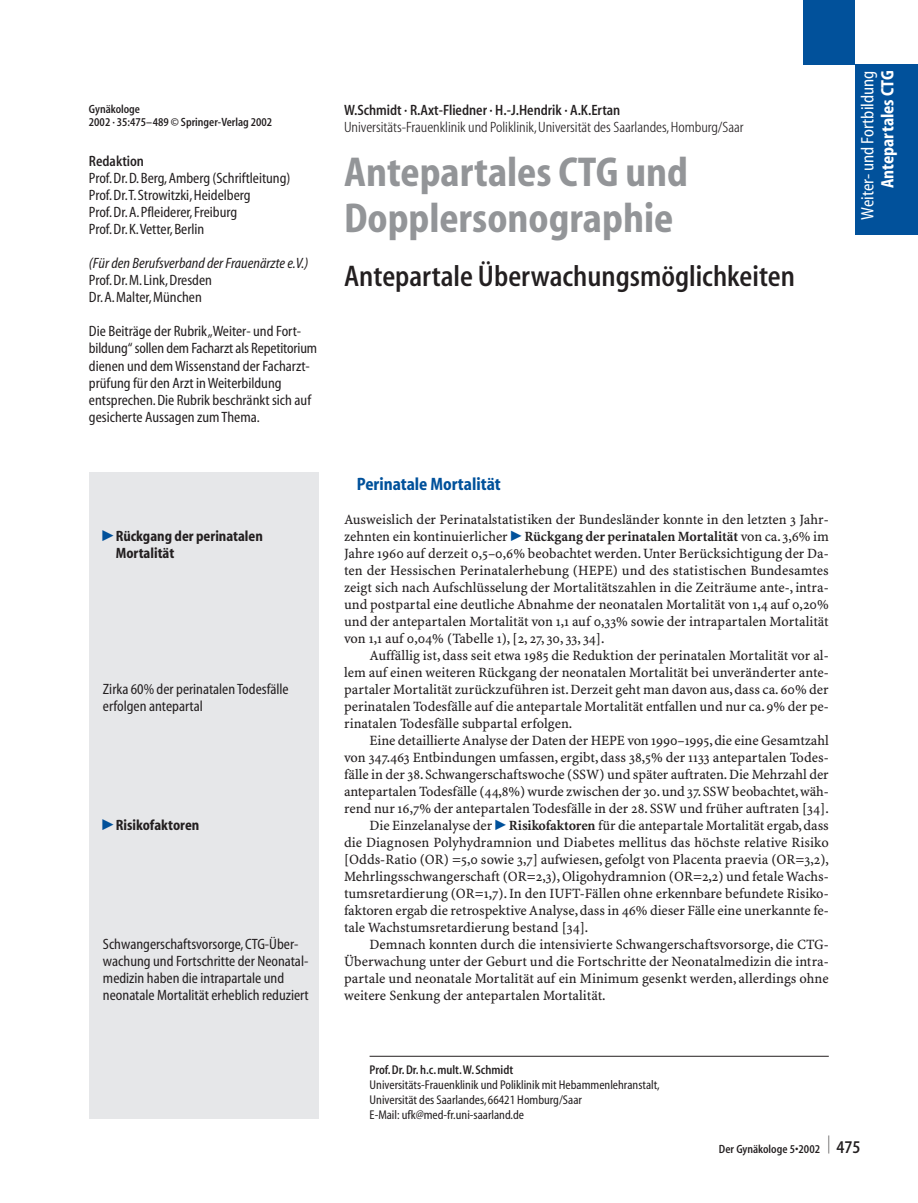
<style>
.page{position:relative;width:918px;height:1203px;background:#fff}
.page>*{position:absolute;margin:0;border:0;box-sizing:border-box;transform-origin:0 0}
.t1{font:700 condensed 42px/46.2px "S Myriad";color:#939598}
.t2{font:600 condensed 30px "S Myriad";color:#231f20}
.t3{font:condensed 18px "S Myriad";color:#fff}
.t4{font:700 condensed 18px "S Myriad";color:#01519b}
.t5{font:700 condensed 18px "S Myriad";color:#fff}
.t6{font:condensed 15px/17px "S Myriad";color:#231f20}
.t7{font:300 condensed 15px "S Myriad";color:#231f20}
.t8{font:600 condensed 15px "S Myriad";color:#231f20}
.t9{font:700 condensed 15px/17px "S Myriad";color:#231f20}
.t10{font:italic condensed 15px "S Myriad";color:#231f20}
.t11{font:14.25px/17px "S Minion Plus";color:#231f20;text-align:justify}
.t12{font:condensed 12.75px/15px "S Myriad";color:#231f20}
.t13{font:600 condensed 12.75px "S Myriad";color:#231f20}
.t14{font:600 condensed 12px/12.8px "S Myriad";color:#231f20}
.s1{font-family:"Mathematical Pi Six";font-weight:400;font-stretch:normal;color:#01519b}
.s2{font-family:"Mathematical Pi Six";color:#01519b}
.s3{font-weight:700}
.s4{font-size:18px}
</style>
<div class="page">
<div style="left:855px;top:65px;width:63px;height:170px;background:#01519b"></div>
<div style="left:804px;top:0;width:51px;height:64px;background:#01519b"></div>
<div style="left:89px;top:473px;width:230px;height:646px;background:#e6e7e9"></div>
<hr style="left:370px;top:1056px;width:459px;height:1px;background:#231f20">
<p class="t14" style="left:89px;top:104px;width:185px">Gynäkologe<br>2002 · 35:475–489 © Springer-Verlag 2002</p>
<p class="t8" style="left:89px;top:156px;width:57px">Redaktion</p>
<p class="t6" style="left:89px;top:170px;width:203px">Prof.Dr.D.Berg,Amberg (Schriftleitung)<br>Prof.Dr.T.Strowitzki,Heidelberg Prof.Dr.A.Pfleiderer,Freiburg Prof.Dr.K.Vetter,Berlin</p>
<p class="t10" style="left:89px;top:255px;width:221px">(Für den Berufsverband der Frauenärzte e.V.)</p>
<p class="t6" style="left:89px;top:272px;width:125px">Prof.Dr.M.Link,Dresden<br>Dr.A.Malter,München</p>
<p class="t6" style="left:89px;top:323px;width:230px">Die Beiträge der Rubrik „Weiter- und Fort&shy;bildung“ sollen dem Facharzt als Repetitorium dienen und dem Wissenstand der Facharzt&shy;prüfung für den Arzt in Weiterbildung entsprechen.Die Rubrik beschränkt sich auf gesicherte Aussagen zum Thema.</p>
<p class="t9" style="left:116px;top:529px;width:149px;text-indent:-14px"><span class="s1">-</span>Rückgang der perinatalen<br>Mortalität</p>
<p class="t6" style="left:103px;top:680px;width:187px">Zirka 60% der perinatalen Todesfälle erfolgen antepartal</p>
<p class="t9" style="left:102px;top:818px;width:99px"><span class="s1">-</span>Risikofaktoren</p>
<p class="t6" style="left:103px;top:935px;width:207px">Schwangerschaftsvorsorge,CTG-Über&shy;wachung und Fortschritte der Neonatal&shy;medizin haben die intrapartale und neonatale Mortalität erheblich reduziert</p>
<p class="t8" style="left:344px;top:105px;width:278px">W.Schmidt · R.Axt-Fliedner · H.-J.Hendrik · A.K.Ertan</p>
<p class="t7" style="left:344px;top:118px;width:401px">Universitäts-Frauenklinik und Poliklinik,Universität des Saarlandes,Homburg/Saar</p>
<h1 class="t1" style="left:344px;top:153px;width:346px">Antepartales CTG und<br>Dopplersonographie</h1>
<h2 class="t2" style="left:344px;top:265px;width:452px">Antepartale Überwachungsmöglichkeiten</h2>
<p class="t3" style="left:857px;top:220px;width:151px;rotate:-90deg">Weiter- und Fortbildung</p>
<p class="t5" style="left:881px;top:188px;width:119px;rotate:-90deg">Antepartales CTG</p>
<p class="t4" style="left:357px;top:477px;width:146px">Perinatale Mortalität</p>
<p class="t11" style="left:344px;top:512px;width:486px">Ausweislich der Perinatalstatistiken der Bundesländer konnte in den letzten 3 Jahr&shy;zehnten ein kontinuierlicher <span class="s2">-</span> <span class="s3">Rückgang der perinatalen Mortalität</span> von ca. 3,6% im Jahre 1960 auf derzeit 0,5–0,6% beobachtet werden. Unter Berücksichtigung der Da&shy;ten der Hessischen Perinatalerhebung (HEPE) und des statistischen Bundesamtes zeigt sich nach Aufschlüsselung der Mortalitätszahlen in die Zeiträume ante-, intra&shy;und postpartal eine deutliche Abnahme der neonatalen Mortalität von 1,4 auf 0,20% und der antepartalen Mortalität von 1,1 auf 0,33% sowie der intrapartalen Mortalität von 1,1 auf 0,04% (Tabelle 1), [2, 27, 30, 33, 34].</p>
<p class="t11" style="left:344px;top:648px;width:486px;text-indent:26px">Auffällig ist, dass seit etwa 1985 die Reduktion der perinatalen Mortalität vor al&shy;lem auf einen weiteren Rückgang der neonatalen Mortalität bei unveränderter ante&shy;partaler Mortalität zurückzuführen ist. Derzeit geht man davon aus, dass ca. 60% der perinatalen Todesfälle auf die antepartale Mortalität entfallen und nur ca. 9% der pe&shy;rinatalen Todesfälle subpartal erfolgen.</p>
<p class="t11" style="left:370px;top:733px;width:461px">Eine detaillierte Analyse der Daten der HEPE von 1990–1995, die eine Gesamtzahl</p>
<p class="t11" style="left:344px;top:750px;width:486px">von 347.463 Entbindungen umfassen, ergibt, dass 38,5% der 1133 antepartalen Todes-</p>
<p class="t11" style="left:344px;top:767px;width:486px">fälle in der 38. Schwangerschaftswoche (SSW) und später auftraten. Die Mehrzahl der</p>
<p class="t11" style="left:344px;top:784px;width:486px">antepartalen Todesfälle (44,8%) wurde zwischen der 30.und 37.SSW beobachtet,wäh-</p>
<p class="t11" style="left:344px;top:801px;width:486px">rend nur 16,7% der antepartalen Todesfälle in der 28. SSW und früher auftraten [34].</p>
<p class="t11" style="left:370px;top:818px;width:461px">Die Einzelanalyse der <span class="s2">-</span> <span class="s3">Risikofaktoren</span> für die antepartale Mortalität ergab, dass</p>
<p class="t11" style="left:344px;top:835px;width:486px">die Diagnosen Polyhydramnion und Diabetes mellitus das höchste relative Risiko</p>
<p class="t11" style="left:344px;top:852px;width:486px">[Odds-Ratio (OR) =5,0 sowie 3,7] aufwiesen, gefolgt von Placenta praevia (OR=3,2),</p>
<p class="t11" style="left:344px;top:869px;width:486px">Mehrlingsschwangerschaft (OR=2,3), Oligohydramnion (OR=2,2) und fetale Wachs-</p>
<p class="t11" style="left:344px;top:886px;width:486px">tumsretardierung (OR=1,7). In den IUFT-Fällen ohne erkennbare befundete Risiko-</p>
<p class="t11" style="left:344px;top:903px;width:486px">faktoren ergab die retrospektive Analyse, dass in 46% dieser Fälle eine unerkannte fe-</p>
<p class="t11" style="left:344px;top:920px;width:246px">tale Wachstumsretardierung bestand [34].</p>
<p class="t11" style="left:370px;top:937px;width:461px">Demnach konnten durch die intensivierte Schwangerschaftsvorsorge, die CTG-</p>
<p class="t11" style="left:344px;top:954px;width:486px">Überwachung unter der Geburt und die Fortschritte der Neonatalmedizin die intra-</p>
<p class="t11" style="left:344px;top:971px;width:486px">partale und neonatale Mortalität auf ein Minimum gesenkt werden, allerdings ohne</p>
<p class="t11" style="left:344px;top:988px;width:263px">weitere Senkung der antepartalen Mortalität.</p>
<p class="t13" style="left:370px;top:1065px;width:145px">Prof.Dr.Dr.h.c.mult.W.Schmidt</p>
<p class="t12" style="left:370px;top:1077px;width:292px">Universitäts-Frauenklinik und Poliklinik mit Hebammenlehranstalt,<br>Universität des Saarlandes,66421 Homburg/Saar<br>E-Mail: ufk@med-fr.uni-saarland.de</p>
<p class="t14" style="left:719px;top:1144px;width:143px">Der Gynäkologe 5•2002 <sup>|</sup> <span class="s4">475</span></p>
</div>
